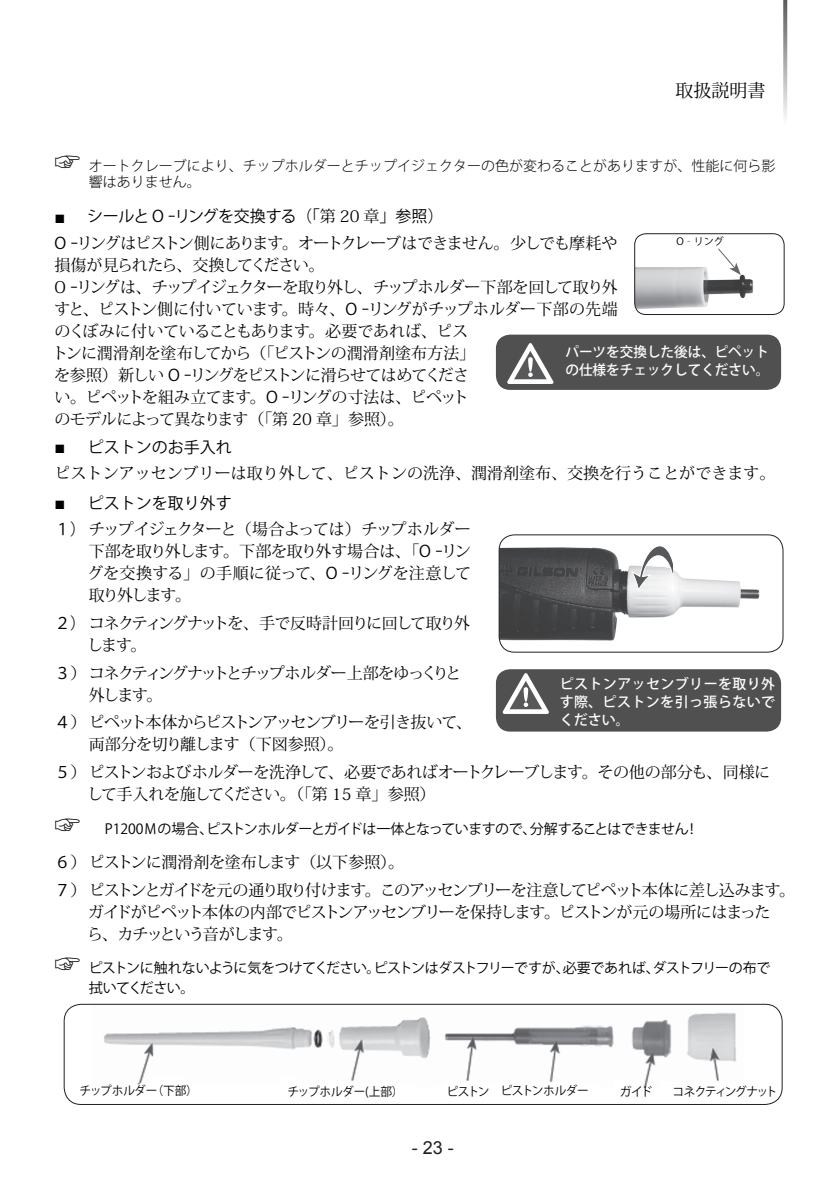
<style>
.page{position:relative;width:840px;height:1191px;background:#fff}
.page>*{position:absolute;margin:0;border:0;box-sizing:border-box;transform-origin:0 0}
.t1{font:18px "Koz Min Pro";color:#000002}
.t2{font:18px "Arial";color:#231f20}
.t3{font:16px/22px "Koz Min Pro";letter-spacing:-.055em;color:#000002}
.t4{font:16px "Koz Min Pro";color:#000002}
.t5{font:16px/22px "Koz Min Pro";letter-spacing:-.1em;color:#000002}
.t6{font:16px/22px "Koz Min Pro";letter-spacing:-.11em;color:#000002}
.t7{font:16px "Koz Go Pro";letter-spacing:-.025em;color:#000002}
.t8{font:16px "Koz Go Pro";color:#000002}
.t9{font:14px/20px "Koz Go Pro";letter-spacing:-.04em;color:#000002}
.t10{font:500 14px/18px "Koz Go Pro";color:#fff;text-align:justify}
.t11{font:300 14px/16px "Koz Go Pro";color:#000002}
.t12{font:12px "Koz Go Pro";letter-spacing:-.02em;color:#000002}
.t13{font:12px "Koz Go Pro";letter-spacing:-.06em;color:#000002}
.t14{font:12px "Koz Go Pro";letter-spacing:-.11em;color:#000002}
.t15{font:10px "Koz Go Pro";color:#000002}
.s1{font-weight:400;font-size:26px}
.s2{font-family:"Arial";font-size:18px}
.s3{font-size:18px}
.s4{font-family:"Koz Min Pro"}
.s5{font-family:"Koz Go Pro"}
.s6{font-size:26px}
.s7{font-weight:700}
</style>
<div class="page">
<svg style="left:783px;top:0;width:3px;height:118px"></svg>
<img style="left:635px;top:235px;width:118px;height:79px">
<div style="left:634px;top:233px;width:150px;height:82px;border:1px solid #231f20;border-radius:11px"></div>
<svg style="left:716px;top:247px;width:24px;height:28px"></svg>
<div style="left:495px;top:669px;width:285px;height:62px;background:#505051;border-radius:14px"></div>
<svg style="left:502px;top:673px;width:46px;height:41px"></svg>
<img style="left:500px;top:535px;width:279px;height:117px">
<div style="left:498px;top:534px;width:284px;height:118px;border:1px solid #231f20;border-radius:15px"></div>
<svg style="left:631px;top:545px;width:40px;height:46px"></svg>
<div style="left:495px;top:334px;width:285px;height:56px;background:#505051;border-radius:14px"></div>
<svg style="left:507px;top:343px;width:46px;height:41px"></svg>
<img style="left:104px;top:1013px;width:633px;height:74px">
<div style="left:64px;top:1004px;width:718px;height:100px;border:1px solid #231f20;border-radius:17px"></div>
<p class="t1" style="left:675px;top:77px;width:91px">取扱説明書</p>
<p class="t11" style="left:89px;top:158px;width:687px;text-indent:-34px"><span class="s1">☞</span> オートクレーブにより、チップホルダーとチップイジェクターの色が変わることがありますが、性能に何ら影響はありません。</p>
<p class="t7" style="left:55px;top:206px;width:390px"><span class="s2">■</span> <span class="s3">　</span>シールと O ｰリングを交換する（「<span class="s4">第 20 章</span>」参照）</p>
<p class="t3" style="left:52px;top:232px;width:566px"><span class="s5">O ｰ</span>リングはピストン側にあります。オートクレーブはできません。少しでも摩耗や損傷が見られたら、交換してください。<br>O <span class="s5">ｰ</span>リングは、チップイジェクターを取り外し、チップホルダー下部を回して取り外すと、ピストン側に付いています。時々、<span class="s5">O ｰ</span>リングがチップホルダー下部の先端のくぼみに付いていることもあります。必要であれば、ピス<br>トンに潤滑剤を塗布してから（「ピストンの潤滑剤塗布方法」<br>を参照）新しい <span class="s5">O ｰ</span>リングをピストンに滑らせてはめてくださ<br>い。ピペットを組み立てます。<span class="s5">O ｰ</span>リングの寸法は、ピペット<br>のモデルによって異なります（「第 20 章」参照）。</p>
<p class="t8" style="left:55px;top:436px;width:179px"><span class="s2">■</span> <span class="s3">　</span>ピストンのお手入れ</p>
<p class="t4" style="left:55px;top:462px;width:721px">ピストンアッセンブリーは取り外して、ピストンの洗浄、潤滑剤塗布、交換を行うことができます。</p>
<p class="t8" style="left:55px;top:492px;width:179px"><span class="s2">■</span> <span class="s3">　</span>ピストンを取り外す</p>
<p class="t3" style="left:87px;top:518px;width:385px;text-align:justify;text-indent:-33px"><span class="s5">１）</span> チップイジェクターと（場合よっては）チップホルダー下部を取り外します。下部を取り外す場合は、「<span class="s5">O ｰ</span>リングを交換する」の手順に従って、<span class="s5">O ｰ</span>リングを注意して取り外します。</p>
<p class="t6" style="left:87px;top:611px;width:384px;text-indent:-33px"><span class="s5">２）</span> コネクティングナットを、手で反時計回りに回して取り外します。</p>
<p class="t5" style="left:89px;top:661px;width:374px;text-indent:-34px"><span class="s5">３</span>） コネクティングナットとチップホルダー上部をゆっくりと外します。</p>
<p class="t3" style="left:89px;top:711px;width:384px;text-indent:-34px"><span class="s5">４</span>） ピペット本体からピストンアッセンブリーを引き抜いて、両部分を切り離します（下図参照）。</p>
<p class="t3" style="left:87px;top:760px;width:684px;text-indent:-33px"><span class="s5">５</span>） ピストンおよびホルダーを洗浄して、必要であればオートクレーブします。その他の部分も、同様にして手入れを施してください。（「第 15 章」参照）</p>
<p class="t9" style="left:55px;top:819px;width:645px"><span class="s6">☞</span> P1200Ｍの場合、ピストンホルダーとガイドは一体となっていますので、分解することはできません！</p>
<p class="t3" style="left:55px;top:847px;width:741px;line-height:27.6px"><span class="s5">６</span>） ピストンに潤滑剤を塗布します（以下参照）。<br><span class="s5">７</span>） ピストンとガイドを元の通り取り付けます。このアッセンブリーを注意してピペット本体に差し込みます。</p>
<p class="t3" style="left:87px;top:900px;width:684px">ガイドがピペット本体の内部でピストンアッセンブリーを保持します。ピストンが元の場所にはまったら、カチッという音がします。</p>
<p class="t9" style="left:89px;top:958px;width:683px;text-indent:-34px"><span class="s6">☞</span> ピストンに触れないように気をつけてください。ピストンはダストフリーですが、必要であれば、ダストフリーの布で拭いてください。</p>
<p class="t15" style="left:676px;top:235px;width:49px">O‐リング</p>
<p class="t10" style="left:565px;top:344px;width:205px">パーツを交換した後は、ピペットの仕様をチェックしてください。</p>
<p class="t10" style="left:559px;top:675px;width:217px">ピストンアッセンブリーを取り外す際、ピストンを引っ張らないでください<span class="s7">。</span></p>
<p class="t12" style="left:79px;top:1083px;width:120px">チップホルダー（下部）</p>
<p class="t12" style="left:287px;top:1083px;width:118px">チップホルダー(上部）</p>
<p class="t13" style="left:446px;top:1083px;width:143px">ピストン ピストンホルダー</p>
<p class="t13" style="left:619px;top:1084px;width:34px">ガイド</p>
<p class="t14" style="left:672px;top:1083px;width:106px">コネクティングナット</p>
<p class="t2" style="left:411px;top:1135px;width:44px">- 23 -</p>
</div>
